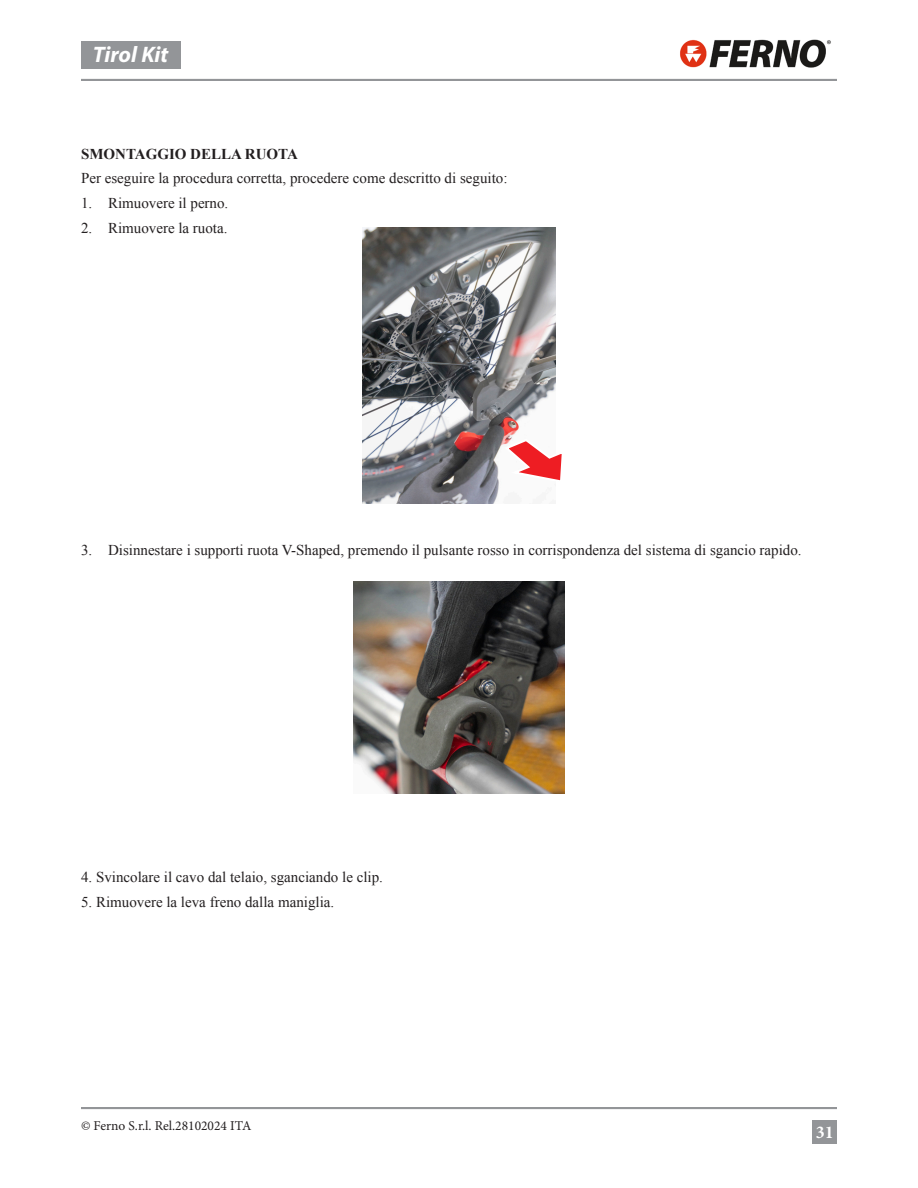
<style>
.page{position:relative;width:918px;height:1188px;background:#fff}
.page>*{position:absolute;margin:0;border:0;box-sizing:border-box;transform-origin:0 0}
.t1{font:italic 700 22.5px "Myriad Pro";color:#fff}
.t2{font:700 18px "Minion Pro";color:#fff}
.Body{font:15px "Times New Roman";color:#231f20}
.Body-2{font:700 15px "Times New Roman";color:#231f20}
.t3{font:13.5px "Minion Pro";color:#231f20}
</style>
<div class="page">
<div style="left:813px;top:1120px;width:24px;height:24px;background:#939598"></div>
<div style="left:81px;top:41px;width:99px;height:28px;background:#939598"></div>
<hr style="left:81px;top:79px;width:756px;height:2px;background:#939598">
<hr style="left:81px;top:1107px;width:756px;height:2px;background:#939598">
<img style="left:680px;top:39px;width:151px;height:29px">
<img style="left:354px;top:581px;width:210px;height:212px">
<img style="left:363px;top:228px;width:192px;height:276px">
<svg style="left:504px;top:438px;width:58px;height:46px"></svg>
<h1 class="t1" style="left:93px;top:40px;width:77px">Tirol Kit</h1>
<p class="Body-2" style="left:81px;top:143px;width:218px">SMONTAGGIO DELLA RUOTA</p>
<p class="Body" style="left:81px;top:168px;width:428px">Per eseguire la procedura corretta, procedere come descritto di seguito:</p>
<p class="Body" style="left:81px;top:193px;width:149px">1. Rimuovere il perno.</p>
<p class="Body" style="left:81px;top:218px;width:148px">2. Rimuovere la ruota.</p>
<p class="Body" style="left:81px;top:540px;width:722px">3. Disinnestare i supporti ruota V-Shaped, premendo il pulsante rosso in corrispondenza del sistema di sgancio rapido.</p>
<p class="Body" style="left:81px;top:867px;width:304px">4. Svincolare il cavo dal telaio, sganciando le clip.</p>
<p class="Body" style="left:81px;top:892px;width:255px">5. Rimuovere la leva freno dalla maniglia.</p>
<p class="t3" style="left:81px;top:1117px;width:172px">© Ferno S.r.l. Rel.28102024 ITA</p>
<p class="t2" style="left:816px;top:1120px;width:19px">31</p>
</div>
